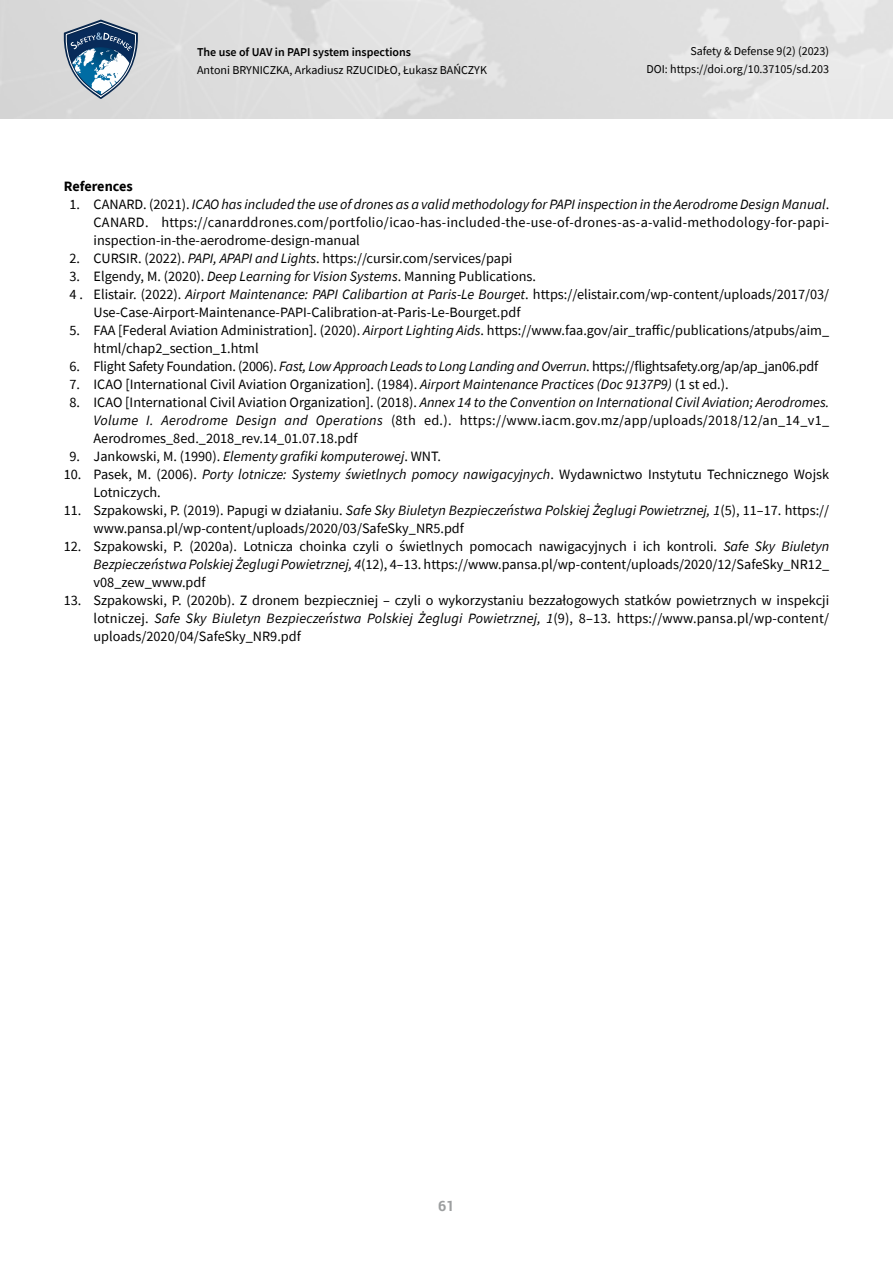
<style>
.page{position:relative;width:893px;height:1263px;background:#fff}
.page>*{position:absolute;margin:0;border:0;box-sizing:border-box;transform-origin:0 0}
.t1{font:14.25px/18px "Source Sans Pro";color:#000;text-align:justify}
.t2{font:14.25px "Source Sans Pro";letter-spacing:-.02em;color:#000}
.t3{font:italic 14.25px "Source Sans Pro";color:#000}
.t4{font:700 14.25px "Source Sans Pro";letter-spacing:-.005em;color:#000}
.t5{font:700 14.25px "Roboto";color:#9c9e9f}
.t6{font:12px/18px "Source Sans Pro";color:#000;text-align:right}
.t7{font:600 12px "Source Sans Pro";color:#000}
.s1{font-style:italic}
.s2{font-style:normal}
</style>
<div class="page">
<svg style="left:64px;top:20px;width:74px;height:79px;background:#7d94aa"></svg>
<p class="t7" style="left:197px;top:44px;width:215px">The use of UAV in PAPI system inspections</p>
<p class="t6" style="left:197px;top:61px;width:291px">Antoni BRYNICZKA, Arkadiusz RZUCIDŁO, Łukasz BAŃCZYK</p>
<p class="t6" style="left:646px;top:42px;width:184px">Safety &amp; Defense 9(2) (2023)<br>DOI: https://doi.org/10.37105/sd.203</p>
<p class="t4" style="left:64px;top:176px;width:71px">References</p>
<p class="t1" style="left:94px;top:195px;width:737px;text-indent:-24px">1. CANARD. (2021). <span class="s1">ICAO has included the use of drones as a valid methodology for PAPI inspection in the Aerodrome Design Manual</span>.<br>CANARD. https://canarddrones.com/portfolio/icao-has-included-the-use-of-drones-as-a-valid-methodology-for-papi&shy;inspection-in-the-aerodrome-design-manual</p>
<p class="t1" style="left:69px;top:249px;width:444px">2. CURSIR. (2022). <span class="s1">PAPI, APAPI and Lights</span>. https://cursir.com/services/papi</p>
<p class="t1" style="left:69px;top:267px;width:468px">3. Elgendy, M. (2020). <span class="s1">Deep Learning for Vision Systems</span>. Manning Publications.</p>
<p class="t1" style="left:69px;top:285px;width:761px">4 . Elistair. (2022). <span class="s1">Airport Maintenance: PAPI Calibartion at Paris-Le Bourget</span>. https://elistair.com/wp-content/uploads/2017/03/</p>
<p class="t1" style="left:94px;top:303px;width:428px">Use-Case-Airport-Maintenance-PAPI-Calibration-at-Paris-Le-Bourget.pdf</p>
<p class="t1" style="left:94px;top:321px;width:737px;text-indent:-24px">5. FAA [Federal Aviation Administration]. (2020). <span class="s1">Airport Lighting Aids</span>. https://www.faa.gov/air_traffic/publications/atpubs/aim_ html/chap2_section_1.html</p>
<p class="t2" style="left:69px;top:357px;width:750px">6. Flight Safety Foundation. (2006). <span class="s1">Fast, Low Approach Leads to Long Landing and Overrun</span>. https://flightsafety.org/ap/ap_jan06.pdf</p>
<p class="t1" style="left:69px;top:375px;width:661px">7. ICAO [International Civil Aviation Organization]. (1984). <span class="s1">Airport Maintenance Practices (Doc 9137P9)</span> (1 st ed.).</p>
<p class="t1" style="left:94px;top:393px;width:737px;text-indent:-24px">8. ICAO [International Civil Aviation Organization]. (2018). <span class="s1">Annex 14 to the Convention on International Civil Aviation; Aerodromes.<br>Volume I. Aerodrome Design and Operations</span> (8th ed.). https://www.iacm.gov.mz/app/uploads/2018/12/an_14_v1_ Aerodromes_8ed._2018_rev.14_01.07.18.pdf</p>
<p class="t3" style="left:69px;top:447px;width:373px"><span class="s2">9. Jankowski, M. (1990).</span> Elementy grafiki komputerowej<span class="s2">. WNT.</span></p>
<p class="t1" style="left:94px;top:465px;width:737px;text-indent:-30px">10. Pasek, M. (2006). <span class="s1">Porty lotnicze: Systemy świetlnych pomocy nawigacyjnych</span>. Wydawnictwo Instytutu Technicznego Wojsk<br>Lotniczych.</p>
<p class="t1" style="left:94px;top:501px;width:737px;text-indent:-30px">11. Szpakowski, P. (2019). Papugi w działaniu. <span class="s1">Safe Sky Biuletyn Bezpieczeństwa Polskiej Żeglugi Powietrznej, 1</span>(5), 11–17. https:// www.pansa.pl/wp-content/uploads/2020/03/SafeSky_NR5.pdf</p>
<p class="t1" style="left:94px;top:537px;width:737px;text-indent:-30px">12. Szpakowski, P. (2020a). Lotnicza choinka czyli o świetlnych pomocach nawigacyjnych i ich kontroli. <span class="s1">Safe Sky Biuletyn Bezpieczeństwa Polskiej Żeglugi Powietrznej, 4</span>(12), 4–13. https://www.pansa.pl/wp-content/uploads/2020/12/SafeSky_NR12_ v08_zew_www.pdf</p>
<p class="t1" style="left:94px;top:591px;width:737px;text-indent:-30px">13. Szpakowski, P. (2020b). Z dronem bezpieczniej – czyli o wykorzystaniu bezzałogowych statków powietrznych w inspekcji lotniczej. <span class="s1">Safe Sky Biuletyn Bezpieczeństwa Polskiej Żeglugi Powietrznej, 1</span>(9), 8–13. https://www.pansa.pl/wp-content/ uploads/2020/04/SafeSky_NR9.pdf</p>
<p class="t5" style="left:438px;top:1196px;width:18px">61</p>
</div>
